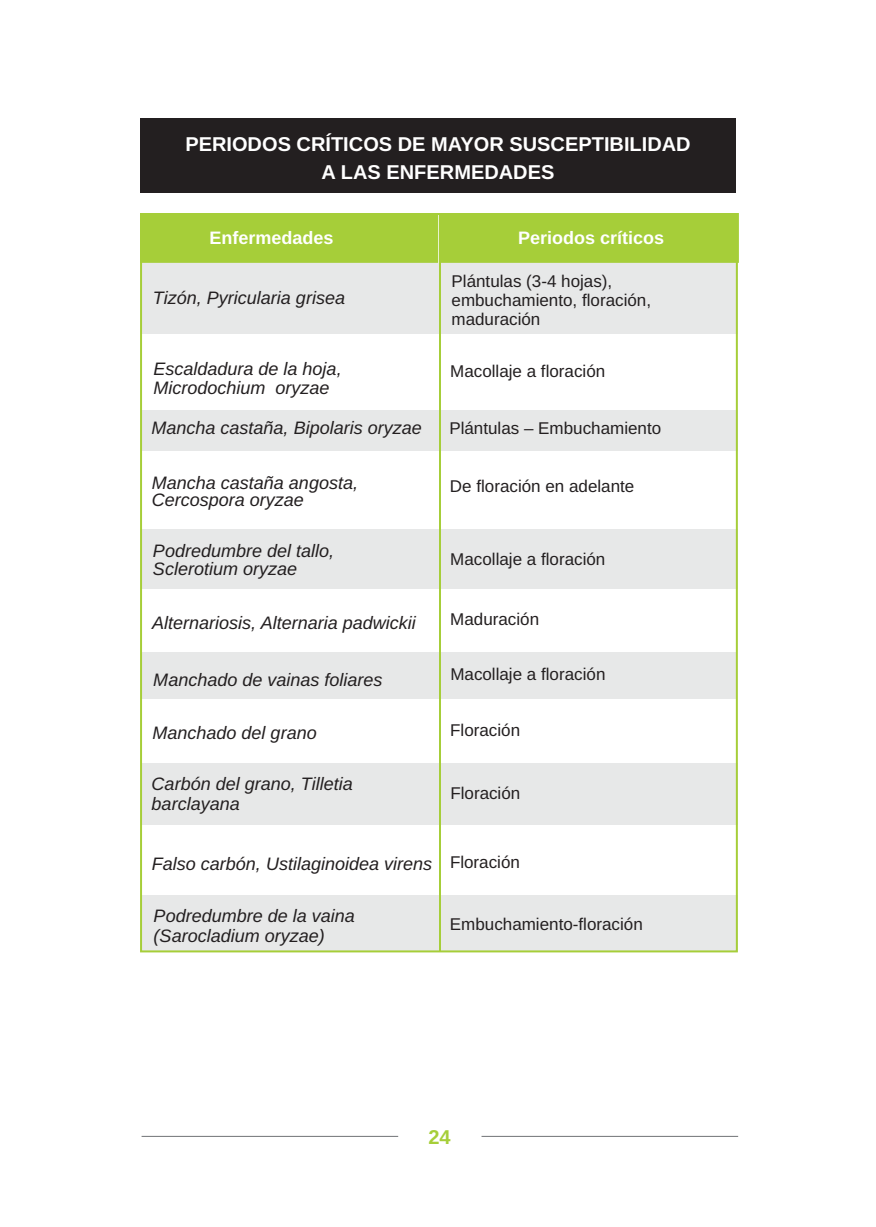
<style>
.page{position:relative;width:876px;height:1227px;background:#fff}
.page>*{position:absolute;margin:0;border:0;box-sizing:border-box;transform-origin:0 0}
.t1{font:700 20px/27.6px "Liberation Sans";color:#fff;text-align:center}
.t2{font:700 20px "Liberation Sans";color:#a6ce39}
.t3{font:italic 18px/19px "Liberation Sans";color:#231f20}
.t4{font:700 18px "Liberation Sans";color:#fff}
.t5{font:17px/19px "Liberation Sans";color:#231f20}
</style>
<div class="page">
<div style="left:142px;top:652px;width:594px;height:47px;background:#e7e8e8"></div>
<svg style="left:141px;top:1135px;width:258px;height:2px"></svg>
<svg style="left:481px;top:1135px;width:257px;height:2px"></svg>
<div style="left:140px;top:118px;width:595px;height:74px;background:#231f20"></div>
<div style="left:141px;top:529px;width:596px;height:59px;background:#e7e8e8"></div>
<div style="left:141px;top:260px;width:596px;height:74px;background:#e7e8e8"></div>
<div style="left:141px;top:214px;width:596px;height:48px;background:#a6ce39"></div>
<div style="left:141px;top:763px;width:596px;height:61px;background:#e7e8e8"></div>
<div style="left:141px;top:895px;width:596px;height:56px;background:#e7e8e8"></div>
<div style="left:141px;top:410px;width:596px;height:40px;background:#e7e8e8"></div>
<div style="left:140px;top:213px;width:598px;height:50px;border:2px solid #a6ce39"></div>
<hr style="left:438px;top:211px;width:2px;height:52px;background:#fff">
<hr style="left:438px;top:214px;width:2px;height:737px;background:#a6ce39">
<p class="t1" style="left:185px;top:132px;width:506px">PERIODOS CRÍTICOS DE MAYOR SUSCEPTIBILIDAD<br>A LAS ENFERMEDADES</p>
<p class="t4" style="left:209px;top:230px;width:125px">Enfermedades</p>
<p class="t4" style="left:517px;top:231px;width:147px">Periodos críticos</p>
<p class="t3" style="left:153px;top:290px;width:193px">Tizón, Pyricularia grisea</p>
<p class="t5" style="left:451px;top:273px;width:201px">Plántulas (3-4 hojas), embuchamiento, floración, maduración</p>
<p class="t3" style="left:153px;top:360px;width:190px">Escaldadura de la hoja,<br>Microdochium oryzae</p>
<p class="t3" style="left:151px;top:420px;width:272px">Mancha castaña, Bipolaris oryzae</p>
<p class="t5" style="left:449px;top:420px;width:213px">Plántulas – Embuchamiento</p>
<p class="t3" style="left:152px;top:476px;width:208px;line-height:16.2px">Mancha castaña angosta,<br>Cercospora oryzae</p>
<p class="t3" style="left:153px;top:543px;width:183px;line-height:18.2px">Podredumbre del tallo,<br>Sclerotium oryzae</p>
<p class="t5" style="left:450px;top:551px;width:156px">Macollaje a floración</p>
<p class="t3" style="left:152px;top:615px;width:265px">Alternariosis, Alternaria padwickii</p>
<p class="t5" style="left:450px;top:363px;width:156px">Macollaje a floración</p>
<p class="t5" style="left:450px;top:478px;width:186px">De floración en adelante</p>
<p class="t5" style="left:450px;top:611px;width:90px">Maduración</p>
<p class="t3" style="left:153px;top:671px;width:231px">Manchado de vainas foliares</p>
<p class="t5" style="left:450px;top:666px;width:156px">Macollaje a floración</p>
<p class="t3" style="left:152px;top:724px;width:166px">Manchado del grano</p>
<p class="t5" style="left:450px;top:722px;width:71px">Floración</p>
<p class="t3" style="left:151px;top:776px;width:202px">Carbón del grano, Tilletia barclayana</p>
<p class="t5" style="left:450px;top:785px;width:71px">Floración</p>
<p class="t5" style="left:450px;top:854px;width:71px">Floración</p>
<p class="t3" style="left:152px;top:855px;width:282px">Falso carbón, Ustilaginoidea virens</p>
<p class="t3" style="left:153px;top:907px;width:203px;line-height:20px">Podredumbre de la vaina (Sarocladium oryzae)</p>
<p class="t5" style="left:449px;top:916px;width:194px">Embuchamiento-floración</p>
<p class="t2" style="left:428px;top:1129px;width:24px">24</p>
</div>
